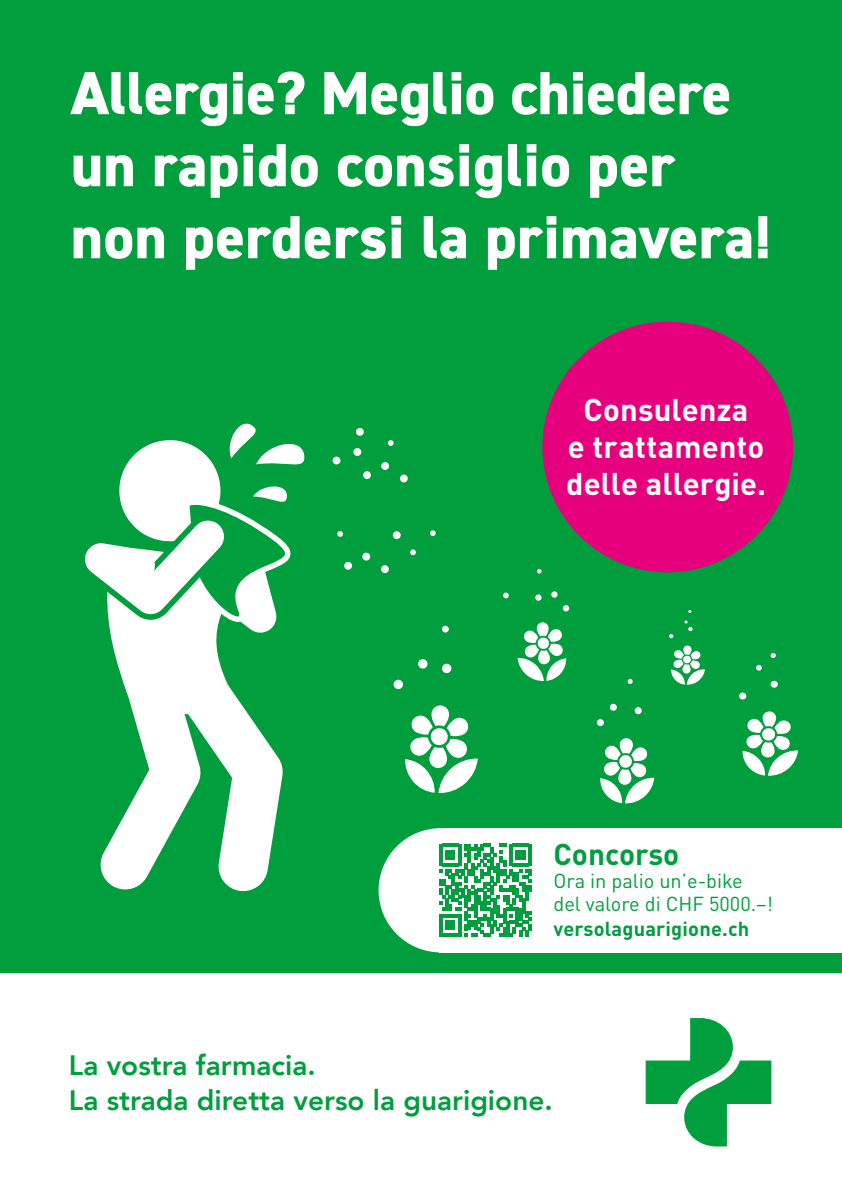
<style>
.page{position:relative;width:842px;height:1191px;background:#fff}
.page>*{position:absolute;margin:0;border:0;box-sizing:border-box;transform-origin:0 0}
.t1{font:800 61px/72px "DIN2014";letter-spacing:.01em;color:#fff}
.t2{font:700 31px/37px "DIN Pro";letter-spacing:.005em;color:#fff;text-align:center}
.t3{font:700 29.7px "DIN Pro";color:#009e3d}
.t4{font:800 28px/35px "Avenir";color:#009e3d}
.t5{font:20px/23px "DIN Pro";color:#009e3d}
.t6{font:700 20px "DIN Pro";letter-spacing:.01em;color:#009e3d}
</style>
<div class="page">
<div style="left:0;top:0;width:842px;height:973px;background:#009e3d"></div>
<svg style="left:646px;top:1018px;width:125px;height:128px"></svg>
<svg style="left:100px;top:440px;width:191px;height:451px;fill:#fff"></svg>
<svg style="left:85px;top:519px;width:141px;height:95px"></svg>
<svg style="left:225px;top:423px;width:80px;height:49px"></svg>
<svg style="left:253px;top:482px;width:34px;height:26px"></svg>
<svg style="left:405px;top:705px;width:73px;height:88px"></svg>
<svg style="left:393px;top:679px;width:10px;height:10px"></svg>
<svg style="left:418px;top:659px;width:10px;height:10px"></svg>
<svg style="left:442px;top:663px;width:10px;height:10px"></svg>
<div style="left:442px;top:625px;width:7px;height:7px;background:#fff;border-radius:50%"></div>
<svg style="left:600px;top:738px;width:54px;height:65px"></svg>
<svg style="left:597px;top:719px;width:7px;height:7px"></svg>
<svg style="left:609px;top:703px;width:8px;height:8px"></svg>
<svg style="left:634px;top:707px;width:8px;height:7px"></svg>
<svg style="left:628px;top:679px;width:5px;height:5px"></svg>
<svg style="left:517px;top:622px;width:49px;height:59px"></svg>
<svg style="left:563px;top:605px;width:6px;height:7px"></svg>
<svg style="left:551px;top:591px;width:7px;height:7px"></svg>
<svg style="left:535px;top:594px;width:7px;height:7px"></svg>
<svg style="left:537px;top:569px;width:4px;height:4px"></svg>
<div style="left:542px;top:321px;width:251px;height:251px;background:#e6007d;border-radius:50%"></div>
<svg style="left:742px;top:711px;width:56px;height:65px"></svg>
<svg style="left:739px;top:692px;width:8px;height:8px"></svg>
<svg style="left:770px;top:680px;width:8px;height:8px"></svg>
<svg style="left:771px;top:653px;width:5px;height:5px"></svg>
<svg style="left:671px;top:645px;width:34px;height:40px"></svg>
<svg style="left:669px;top:634px;width:5px;height:4px"></svg>
<div style="left:400px;top:474px;width:8px;height:8px;background:#fff;border-radius:50%"></div>
<div style="left:381px;top:462px;width:8px;height:8px;background:#fff;border-radius:50%"></div>
<div style="left:363px;top:471px;width:8px;height:8px;background:#fff;border-radius:50%"></div>
<div style="left:381px;top:565px;width:8px;height:8px;background:#fff;border-radius:50%"></div>
<div style="left:362px;top:552px;width:8px;height:8px;background:#fff;border-radius:50%"></div>
<div style="left:344px;top:562px;width:8px;height:8px;background:#fff;border-radius:50%"></div>
<svg style="left:337px;top:531px;width:6px;height:6px"></svg>
<svg style="left:503px;top:592px;width:6px;height:6px"></svg>
<svg style="left:756px;top:664px;width:6px;height:7px"></svg>
<svg style="left:684px;top:620px;width:9px;height:11px"></svg>
<svg style="left:332px;top:456px;width:9px;height:9px"></svg>
<svg style="left:353px;top:448px;width:9px;height:8px"></svg>
<svg style="left:356px;top:427px;width:8px;height:9px"></svg>
<svg style="left:387px;top:440px;width:7px;height:6px"></svg>
<svg style="left:430px;top:530px;width:6px;height:6px"></svg>
<div style="left:393px;top:531px;width:8px;height:8px;background:#fff;border-radius:50%"></div>
<svg style="left:410px;top:549px;width:6px;height:6px"></svg>
<div style="left:379px;top:828px;width:124px;height:124px;background:#fff;border-radius:50%"></div>
<div style="left:440px;top:828px;width:402px;height:124px;background:#fff"></div>
<svg style="left:439px;top:844px;width:93px;height:92px"></svg>
<p class="t1" style="left:71px;top:57px;width:701px">Allergie? Meglio chiedere un rapido consiglio per non perdersi la primavera!</p>
<p class="t2" style="left:566px;top:389px;width:201px">Consulenza<br>e trattamento delle allergie.</p>
<p class="t3" style="left:553px;top:830px;width:127px">Concorso</p>
<p class="t5" style="left:553px;top:867px;width:221px">Ora in palio un’e-bike del valore di CHF 5000.–!</p>
<p class="t6" style="left:553px;top:913px;width:197px">versolaguarigione.ch</p>
<p class="t4" style="left:69px;top:1047px;width:485px">La vostra farmacia.<br>La strada diretta verso la guarigione.</p>
</div>
